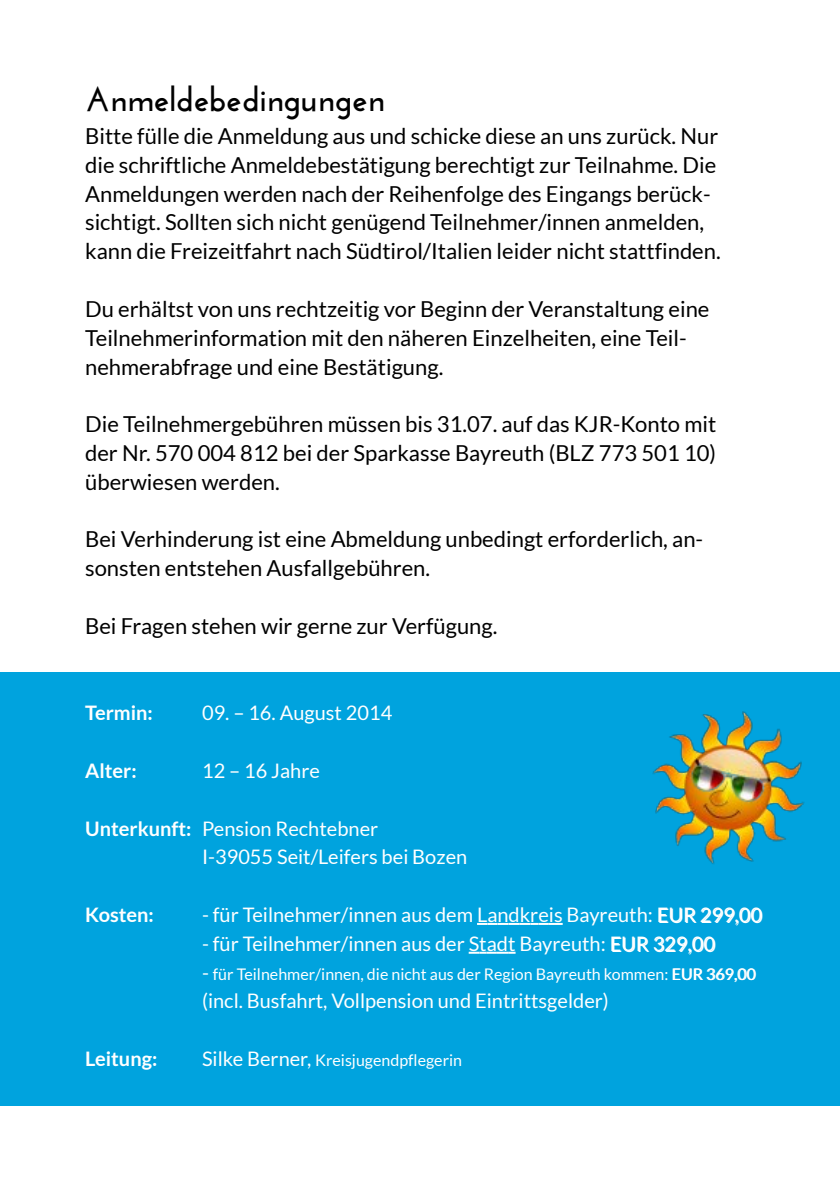
<style>
.page{position:relative;width:840px;height:1191px;background:#fff}
.page>*{position:absolute;margin:0;border:0;box-sizing:border-box;transform-origin:0 0}
.t1{font:700 34px "Josefin Sans";color:#000}
.t2{font:22px/28.8px "Lato";color:#000}
.t3{font:20px/28.8px "Lato";color:#fff}
.t4{font:700 20px "Lato";color:#fff}
.t5{font:16px "Lato";color:#fff}
.s1{font-size:20px}
</style>
<div class="page">
<div style="left:1px;top:672px;width:838px;height:434px;background:#00a3de"></div>
<svg style="left:477px;top:923px;width:85px;height:2px"></svg>
<svg style="left:468px;top:951px;width:47px;height:2px"></svg>
<img style="left:652px;top:711px;width:153px;height:153px">
<h1 class="t1" style="left:85px;top:85px;width:301px">Anmeldebedingungen</h1>
<p class="t2" style="left:85px;top:122px;width:636px">Bitte fülle die Anmeldung aus und schicke diese an uns zurück. Nur die schriftliche Anmeldebestätigung berechtigt zur Teilnahme. Die Anmeldungen werden nach der Reihenfolge des Eingangs berück&shy;sichtigt. Sollten sich nicht genügend Teilnehmer/innen anmelden, kann die Freizeitfahrt nach Südtirol/Italien leider nicht stattfinden.</p>
<p class="t2" style="left:85px;top:295px;width:625px">Du erhältst von uns rechtzeitig vor Beginn der Veranstaltung eine<br>Teilnehmerinformation mit den näheren Einzelheiten, eine Teil&shy;nehmerabfrage und eine Bestätigung.</p>
<p class="t2" style="left:85px;top:410px;width:632px;text-align:justify">Die Teilnehmergebühren müssen bis 31.07. auf das KJR-Konto mit der Nr. 570 004 812 bei der Sparkasse Bayreuth (BLZ 773 501 10) überwiesen werden.</p>
<p class="t2" style="left:85px;top:525px;width:619px">Bei Verhinderung ist eine Abmeldung unbedingt erforderlich, an&shy;sonsten entstehen Ausfallgebühren.</p>
<p class="t2" style="left:85px;top:612px;width:413px">Bei Fragen stehen wir gerne zur Verfügung.</p>
<p class="t4" style="left:85px;top:701px;width:69px">Termin:</p>
<p class="t4" style="left:85px;top:759px;width:53px">Alter:</p>
<p class="t3" style="left:202px;top:699px;width:192px">09. – 16. August 2014</p>
<p class="t3" style="left:202px;top:756px;width:119px">12 – 16 Jahre</p>
<p class="t4" style="left:85px;top:817px;width:108px">Unterkunft:</p>
<p class="t3" style="left:202px;top:814px;width:266px">Pension Rechtebner<br>I-39055 Seit/Leifers bei Bozen</p>
<p class="t4" style="left:85px;top:903px;width:70px">Kosten:</p>
<p class="t4" style="left:85px;top:1047px;width:74px">Leitung:</p>
<p class="t3" style="left:202px;top:900px;width:562px">- für Teilnehmer/innen aus dem Landkreis Bayreuth: EUR 299,00</p>
<p class="t3" style="left:202px;top:929px;width:515px">- für Teilnehmer/innen aus der Stadt Bayreuth: EUR 329,00</p>
<p class="t5" style="left:202px;top:964px;width:555px"><span class="s1">-</span> für Teilnehmer/innen, die nicht aus der Region Bayreuth kommen: EUR 369,00</p>
<p class="t3" style="left:202px;top:987px;width:408px">(incl. Busfahrt, Vollpension und Eintrittsgelder)</p>
<p class="t5" style="left:202px;top:1051px;width:261px"><span class="s1">Silke Berner,</span> Kreisjugendpflegerin</p>
</div>
